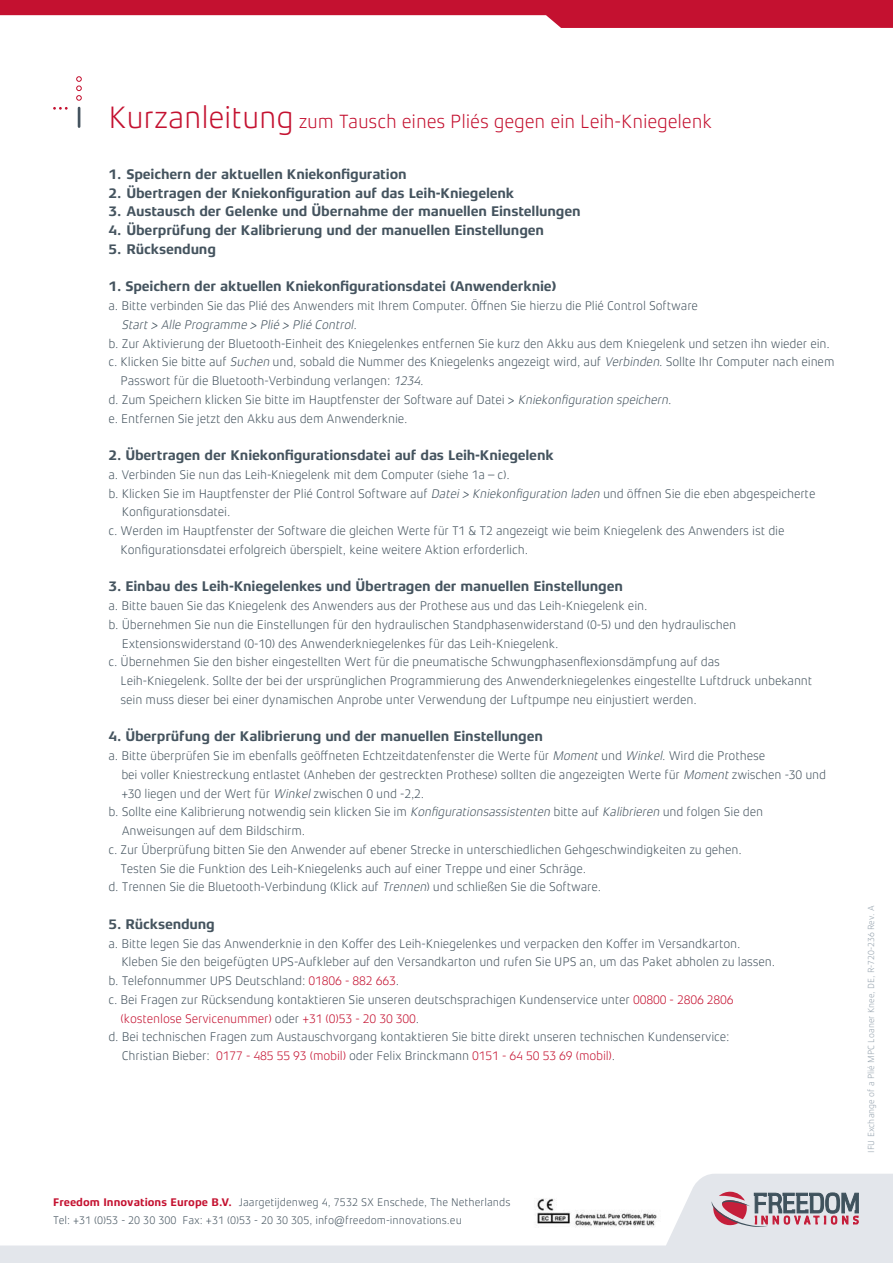
<style>
.page{position:relative;width:893px;height:1263px;background:#fff}
.page>*{position:absolute;margin:0;border:0;box-sizing:border-box;transform-origin:0 0}
.t1{font:300 19.5px "Xenois Sans Pro";letter-spacing:-.01em;color:#c41130}
.t2{font:700 14.25px "Xenois Sans Pro";letter-spacing:-.015em;color:#45545f}
.t3{font:300 12.75px "Xenois Sans Pro";letter-spacing:-.015em;color:#45545f}
.t4{font:300 12.75px "Xenois Sans Pro";letter-spacing:-.015em;color:#c41130}
.t5{font:italic 300 12.75px "Xenois Sans Pro";color:#45545f}
.t6{font:300 11.25px/18.8px "Xenois Sans Pro";color:#45545f}
.t7{font:300 9px "Xenois Sans Pro";color:#94a1ac}
.s1{font-size:31.5px}
.s2{font-style:italic}
.s3{color:#c41130}
.s4{color:#45545f}
.s5{font-weight:700;color:#c41130}
</style>
<div class="page">
<svg style="left:0;top:1174px;width:893px;height:89px"></svg>
<svg style="left:53px;top:107px;width:15px;height:3px"></svg>
<svg style="left:76px;top:77px;width:5px;height:23px"></svg>
<svg style="left:78px;top:108px;width:2px;height:19px"></svg>
<svg style="left:710px;top:1191px;width:148px;height:38px"></svg>
<svg style="left:0;top:0;width:893px;height:28px"></svg>
<img style="left:528px;top:1187px;width:133px;height:44px">
<h1 class="t1" style="left:108px;top:114px;width:605px"><span class="s1">Kurzanleitung</span> zum Tausch eines Pliés gegen ein Leih-Kniegelenk</h1>
<p class="t2" style="left:108px;top:169px;width:300px">1. Speichern der aktuellen Kniekonfiguration</p>
<p class="t2" style="left:108px;top:187px;width:408px">2. Übertragen der Kniekonfiguration auf das Leih-Kniegelenk</p>
<p class="t2" style="left:108px;top:206px;width:474px">3. Austausch der Gelenke und Übernahme der manuellen Einstellungen</p>
<p class="t2" style="left:108px;top:225px;width:437px">4. Überprüfung der Kalibrierung und der manuellen Einstellungen</p>
<p class="t2" style="left:108px;top:244px;width:109px">5. Rücksendung</p>
<p class="t2" style="left:108px;top:281px;width:450px">1. Speichern der aktuellen Kniekonfigurationsdatei (Anwenderknie)</p>
<p class="t3" style="left:108px;top:301px;width:591px">a. Bitte verbinden Sie das Plié des Anwenders mit Ihrem Computer. Öffnen Sie hierzu die Plié Control Software</p>
<p class="t5" style="left:121px;top:320px;width:239px">Start &gt; Alle Programme &gt; Plié &gt; Plié Control.</p>
<p class="t3" style="left:108px;top:338px;width:723px">b. Zur Aktivierung der Bluetooth-Einheit des Kniegelenkes entfernen Sie kurz den Akku aus dem Kniegelenk und setzen ihn wieder ein.</p>
<p class="t3" style="left:108px;top:357px;width:728px">c. Klicken Sie bitte auf <span class="s2">Suchen</span> und, sobald die Nummer des Kniegelenks angezeigt wird, auf <span class="s2">Verbinden</span>. Sollte Ihr Computer nach einem</p>
<p class="t3" style="left:121px;top:376px;width:307px">Passwort für die Bluetooth-Verbindung verlangen: <span class="s2">1234.</span></p>
<p class="t3" style="left:108px;top:395px;width:565px">d. Zum Speichern klicken Sie bitte im Hauptfenster der Software auf Datei &gt; <span class="s2">Kniekonfiguration speichern</span>.</p>
<p class="t3" style="left:108px;top:413px;width:301px">e. Entfernen Sie jetzt den Akku aus dem Anwenderknie.</p>
<p class="t2" style="left:108px;top:450px;width:447px">2. Übertragen der Kniekonfigurationsdatei auf das Leih-Kniegelenk</p>
<p class="t3" style="left:108px;top:470px;width:403px">a. Verbinden Sie nun das Leih-Kniegelenk mit dem Computer (siehe 1a – c).</p>
<p class="t3" style="left:108px;top:488px;width:709px">b. Klicken Sie im Hauptfenster der Plié Control Software auf <span class="s2">Datei &gt; Kniekonfiguration laden</span> und öffnen Sie die eben abgespeicherte</p>
<p class="t3" style="left:122px;top:507px;width:110px">Konfigurationsdatei.</p>
<p class="t3" style="left:108px;top:526px;width:678px">c. Werden im Hauptfenster der Software die gleichen Werte für T1 &amp; T2 angezeigt wie beim Kniegelenk des Anwenders ist die</p>
<p class="t3" style="left:121px;top:545px;width:409px">Konfigurationsdatei erfolgreich überspielt, keine weitere Aktion erforderlich.</p>
<p class="t2" style="left:108px;top:581px;width:516px">3. Einbau des Leih-Kniegelenkes und Übertragen der manuellen Einstellungen</p>
<p class="t3" style="left:108px;top:601px;width:541px">a. Bitte bauen Sie das Kniegelenk des Anwenders aus der Prothese aus und das Leih-Kniegelenk ein.</p>
<p class="t3" style="left:108px;top:620px;width:629px">b. Übernehmen Sie nun die Einstellungen für den hydraulischen Standphasenwiderstand (0-5) und den hydraulischen</p>
<p class="t3" style="left:122px;top:638px;width:438px">Extensionswiderstand (0-10) des Anwenderkniegelenkes für das Leih-Kniegelenk.</p>
<p class="t3" style="left:108px;top:657px;width:613px">c. Übernehmen Sie den bisher eingestellten Wert für die pneumatische Schwungphasenflexionsdämpfung auf das</p>
<p class="t3" style="left:121px;top:676px;width:693px">Leih-Kniegelenk. Sollte der bei der ursprünglichen Programmierung des Anwenderkniegelenkes eingestellte Luftdruck unbekannt</p>
<p class="t3" style="left:121px;top:695px;width:578px">sein muss dieser bei einer dynamischen Anprobe unter Verwendung der Luftpumpe neu einjustiert werden.</p>
<p class="t2" style="left:108px;top:731px;width:436px">4. Überprüfung der Kalibrierung und der manuellen Einstellungen</p>
<p class="t3" style="left:108px;top:751px;width:658px">a. Bitte überprüfen Sie im ebenfalls geöffneten Echtzeitdatenfenster die Werte für <span class="s2">Moment</span> und <span class="s2">Winkel</span>. Wird die Prothese</p>
<p class="t3" style="left:121px;top:770px;width:706px">bei voller Kniestreckung entlastet (Anheben der gestreckten Prothese) sollten die angezeigten Werte für <span class="s2">Moment</span> zwischen -30 und</p>
<p class="t3" style="left:121px;top:788px;width:304px">+30 liegen und der Wert für <span class="s2">Winkel</span> zwischen 0 und -2,2.</p>
<p class="t3" style="left:108px;top:807px;width:656px">b. Sollte eine Kalibrierung notwendig sein klicken Sie im <span class="s2">Konfigurationsassistenten</span> bitte auf <span class="s2">Kalibrieren</span> und folgen Sie den</p>
<p class="t3" style="left:122px;top:826px;width:185px">Anweisungen auf dem Bildschirm.</p>
<p class="t3" style="left:108px;top:845px;width:635px">c. Zur Überprüfung bitten Sie den Anwender auf ebener Strecke in unterschiedlichen Gehgeschwindigkeiten zu gehen.</p>
<p class="t3" style="left:121px;top:863px;width:467px">Testen Sie die Funktion des Leih-Kniegelenks auch auf einer Treppe und einer Schräge.</p>
<p class="t3" style="left:108px;top:882px;width:494px">d. Trennen Sie die Bluetooth-Verbindung (Klick auf <span class="s2">Trennen</span>) und schließen Sie die Software.</p>
<p class="t2" style="left:108px;top:919px;width:108px">5. Rücksendung</p>
<p class="t3" style="left:108px;top:938px;width:634px">a. Bitte legen Sie das Anwenderknie in den Koffer des Leih-Kniegelenkes und verpacken den Koffer im Versandkarton.</p>
<p class="t3" style="left:121px;top:957px;width:655px">Kleben Sie den beigefügten UPS-Aufkleber auf den Versandkarton und rufen Sie UPS an, um das Paket abholen zu lassen.</p>
<p class="t3" style="left:108px;top:976px;width:292px">b. Telefonnummer UPS Deutschland: <span class="s3">01806 - 882 663</span>.</p>
<p class="t3" style="left:108px;top:995px;width:627px">c. Bei Fragen zur Rücksendung kontaktieren Sie unseren deutschsprachigen Kundenservice unter <span class="s3">00800 - 2806 2806</span></p>
<p class="t4" style="left:121px;top:1013px;width:300px">(kostenlose Servicenummer) <span class="s4">oder</span> +31 (0)53 - 20 30 300<span class="s4">.</span></p>
<p class="t3" style="left:108px;top:1032px;width:623px">d. Bei technischen Fragen zum Austauschvorgang kontaktieren Sie bitte direkt unseren technischen Kundenservice:</p>
<p class="t4" style="left:122px;top:1051px;width:495px"><span class="s4">Christian Bieber:</span> 0177 - 485 55 93 (mobil) <span class="s4">oder Felix Brinckmann</span> 0151 - 64 50 53 69 (mobil)<span class="s4">.</span></p>
<p class="t6" style="left:53px;top:1193px;width:459px"><span class="s5">Freedom Innovations Europe B.V.</span> Jaargetijdenweg 4, 7532 SX Enschede, The Netherlands<br>Tel: +31 (0)53 - 20 30 300 Fax: +31 (0)53 - 20 30 305, info@freedom-innovations.eu</p>
<p class="t7" style="left:868px;top:1153px;width:249px;rotate:-90deg">IFU Exchange of a Plié MPC Loaner Knee, DE, R-720-236 Rev. A</p>
</div>
